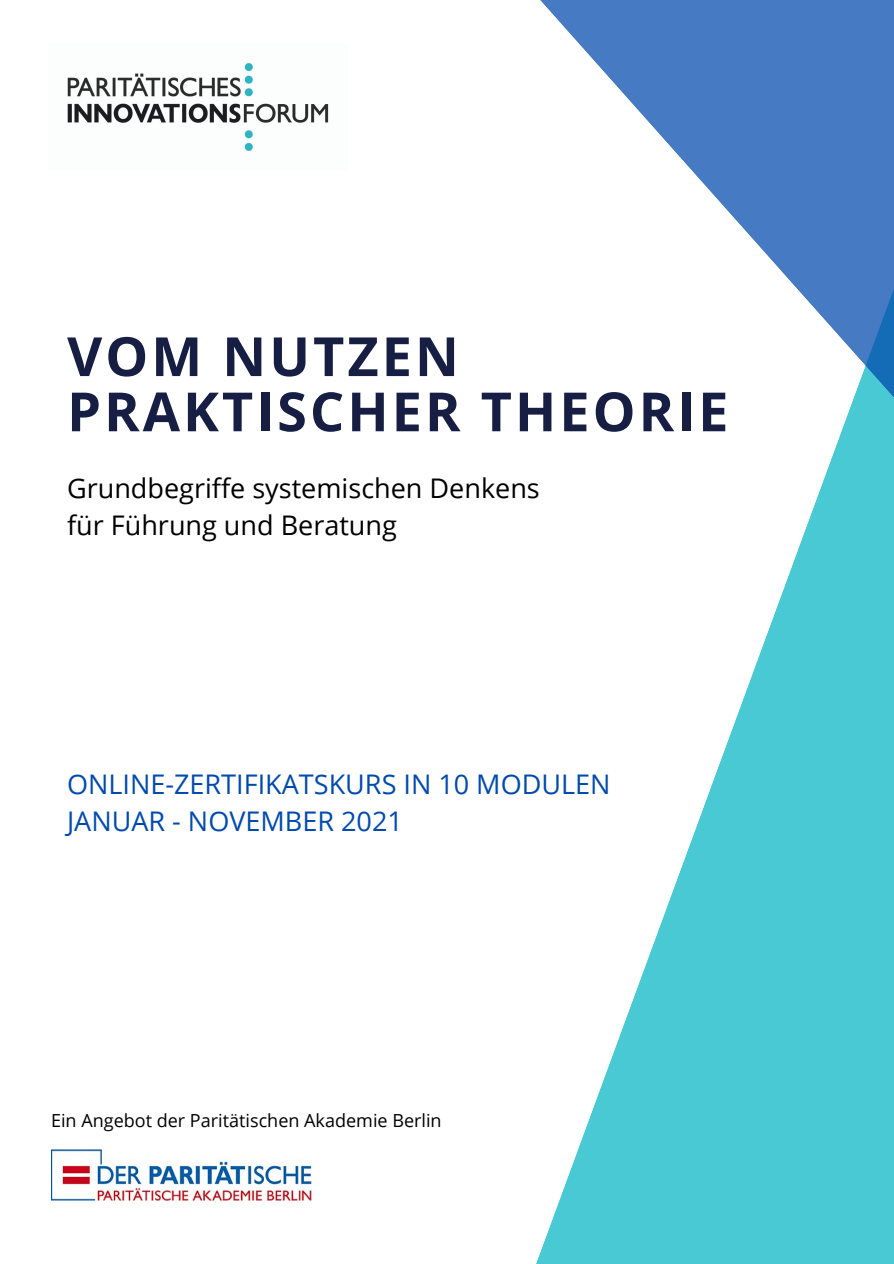
<style>
.page{position:relative;width:894px;height:1264px;background:#fff}
.page>*{position:absolute;margin:0;border:0;box-sizing:border-box;transform-origin:0 0}
.t1{font:700 54px/55.2px "Open Sans";letter-spacing:.055em;color:#161e44}
.t2{font:27px/37.2px "Open Sans";color:#000}
.t3{font:27px/37.2px "Open Sans";color:#004aad}
.t4{font:18px "Open Sans";color:#000}
</style>
<div class="page">
<svg style="left:536px;top:471px;width:357px;height:792px;fill:#49c9d4"></svg>
<svg style="left:540px;top:0;width:353px;height:471px"></svg>
<img style="left:67px;top:63px;width:262px;height:88px">
<img style="left:51px;top:1149px;width:260px;height:51px">
<h1 class="t1" style="left:67px;top:327px;width:662px">VOM NUTZEN<br>PRAKTISCHER THEORIE</h1>
<p class="t2" style="left:67px;top:468px;width:474px">Grundbegriffe systemischen Denkens für Führung und Beratung</p>
<p class="t3" style="left:67px;top:765px;width:545px">ONLINE-ZERTIFIKATSKURS IN 10 MODULEN<br>JANUAR - NOVEMBER 2021</p>
<p class="t4" style="left:51px;top:1107px;width:392px">Ein Angebot der Paritätischen Akademie Berlin</p>
</div>
